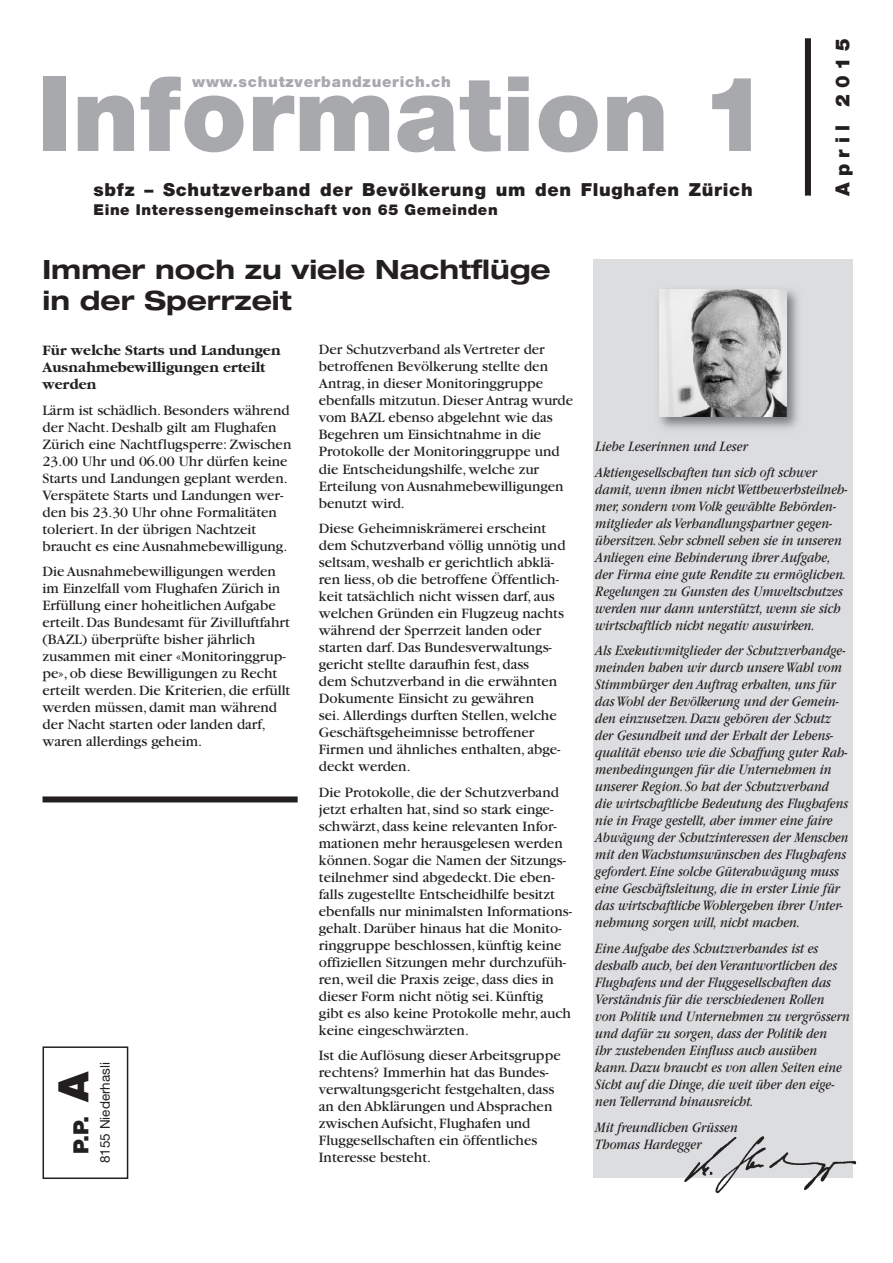
<style>
.page{position:relative;width:893px;height:1263px;background:#fff}
.page>*{position:absolute;margin:0;border:0;box-sizing:border-box;transform-origin:0 0}
.t1{font:900 104.25px "Helvetica Neue";letter-spacing:.005em;color:#a8a9ad}
.t2{font:700 expanded 26.7px/31.5px "Helvetica Neue";color:#231f20}
.t3{font:900 21px "Helvetica Neue";color:#231f20}
.t4{font:900 19.5px "Helvetica Neue";letter-spacing:.32em;color:#231f20}
.t5{font:900 18px "Helvetica Neue";letter-spacing:.04em;color:#231f20}
.t6{font:15px/17px "Garamond";color:#231f20}
.t7{font:italic 15px/17px "Garamond";color:#231f20;scale:.85 1}
.t8{font:700 15px/17px "Garamond";color:#231f20}
.t9{font:900 15px "Helvetica Neue";letter-spacing:.04em;color:#231f20}
.t10{font:900 15px "Helvetica Neue";letter-spacing:.05em;color:#a8a9ad}
.t11{font:13.5px "Helvetica Neue";color:#231f20}
.s1{font-size:42px}
</style>
<div class="page">
<div style="left:593px;top:259px;width:260px;height:919px;background:#dcdddf"></div>
<div style="left:805px;top:38px;width:6px;height:158px;background:#231f20"></div>
<div style="left:43px;top:796px;width:255px;height:6px;background:#231f20"></div>
<div style="left:43px;top:1046px;width:85px;height:133px;border:2px solid #231f20"></div>
<img style="left:659px;top:290px;width:139px;height:139px">
<img style="left:659px;top:289px;width:128px;height:128px">
<img style="left:684px;top:1137px;width:172px;height:56px">
<h1 class="t1" style="left:37px;top:77px;width:734px">Information 1</h1>
<p class="t10" style="left:192px;top:77px;width:260px">www.schutzverbandzuerich.ch</p>
<p class="t5" style="left:94px;top:183px;width:661px">sbfz – Schutzverband der Bevölkerung um den Flughafen Zürich</p>
<p class="t9" style="left:94px;top:204px;width:406px">Eine Interessengemeinschaft von 65 Gemeinden</p>
<h2 class="t2" style="left:43px;top:256px;width:510px">Immer noch zu viele Nachtflüge in der Sperrzeit</h2>
<h3 class="t4" style="left:836px;top:196px;width:159px;rotate:-90deg">April 2015</h3>
<p class="t8" style="left:43px;top:341px;width:240px">Für welche Starts und Landungen<br>Ausnahmebewilligungen erteilt werden</p>
<p class="t6" style="left:43px;top:403px;width:250px">Lärm ist schädlich.Besonders während der Nacht. Deshalb gilt am Flughafen Zürich eine Nachtflugsperre:Zwischen 23.00 Uhr und 06.00 Uhr dürfen keine Starts und Landungen geplant werden.<br>Verspätete Starts und Landungen wer&shy;den bis 23.30 Uhr ohne Formalitäten toleriert.In der übrigen Nachtzeit braucht es eine Ausnahmebewilligung.</p>
<p class="t6" style="left:43px;top:564px;width:249px">Die Ausnahmebewilligungen werden im Einzelfall vom Flughafen Zürich in Erfüllung einer hoheitlichen Aufgabe erteilt. Das Bundesamt für Zivilluftfahrt (BAZL) überprüfte bisher jährlich zusammen mit einer «Monitoringgrup&shy;pe», ob diese Bewilligungen zu Recht erteilt werden. Die Kriterien, die erfüllt werden müssen, damit man während der Nacht starten oder landen darf, waren allerdings geheim.</p>
<h3 class="t3" style="left:73px;top:1154px;width:84px;rotate:-90deg">P.P. <span class="s1">A</span></h3>
<p class="t11" style="left:100px;top:1163px;width:102px;rotate:-90deg">8155 Niederhasli</p>
<p class="t6" style="left:319px;top:343px;width:256px">Der Schutzverband als Vertreter der betroffenen Bevölkerung stellte den Antrag, in dieser Monitoringgruppe ebenfalls mitzutun. Dieser Antrag wurde vom BAZL ebenso abgelehnt wie das Begehren um Einsichtnahme in die Protokolle der Monitoringgruppe und die Entscheidungshilfe, welche zur Erteilung von Ausnahmebewilligungen benutzt wird.</p>
<p class="t6" style="left:319px;top:521px;width:248px">Diese Geheimniskrämerei erscheint dem Schutzverband völlig unnötig und seltsam, weshalb er gerichtlich abklä&shy;ren liess, ob die betroffene Öffentlich&shy;keit tatsächlich nicht wissen darf, aus welchen Gründen ein Flugzeug nachts während der Sperrzeit landen oder starten darf. Das Bundesverwaltungs&shy;gericht stellte daraufhin fest, dass<br>dem Schutzverband in die erwähnten Dokumente Einsicht zu gewähren<br>sei. Allerdings durften Stellen, welche Geschäftsgeheimnisse betroffener Firmen und ähnliches enthalten, abge&shy;deckt werden.</p>
<p class="t6" style="left:319px;top:785px;width:255px">Die Protokolle, die der Schutzverband jetzt erhalten hat,sind so stark einge&shy;schwärzt, dass keine relevanten Infor&shy;mationen mehr herausgelesen werden können. Sogar die Namen der Sitzungs&shy;teilnehmer sind abgedeckt. Die eben&shy;falls zugestellte Entscheidhilfe besitzt ebenfalls nur minimalsten Informations&shy;gehalt. Darüber hinaus hat die Monito&shy;ringgruppe beschlossen, künftig keine offiziellen Sitzungen mehr durchzufüh&shy;ren, weil die Praxis zeige, dass dies in dieser Form nicht nötig sei.Künftig<br>gibt es also keine Protokolle mehr, auch keine eingeschwärzten.</p>
<p class="t6" style="left:319px;top:1048px;width:243px">Ist die Auflösung dieser Arbeitsgruppe rechtens? Immerhin hat das Bundes&shy;verwaltungsgericht festgehalten, dass an den Abklärungen und Absprachen zwischen Aufsicht, Flughafen und Fluggesellschaften ein öffentliches Interesse besteht.</p>
<p class="t7" style="left:595px;top:435px;width:262px;line-height:25.5px">Liebe Leserinnen und Leser<br>Aktiengesellschaften tun sich oft schwer</p>
<p class="t7" style="left:595px;top:482px;width:298px">damit, wenn ihnen nicht Wettbewerbsteilneh&shy;mer, sondern vom Volk gewählte Behörden&shy;mitglieder als Verhandlungspartner gegen&shy;übersitzen. Sehr schnell sehen sie in unseren Anliegen eine Behinderung ihrer Aufgabe, der Firma eine gute Rendite zu ermöglichen.<br>Regelungen zu Gunsten des Umweltschutzes werden nur dann unterstützt, wenn sie sich wirtschaftlich nicht negativ auswirken.</p>
<p class="t7" style="left:595px;top:644px;width:299px">Als Exekutivmitglieder der Schutzverbandge&shy;meinden haben wir durch unsere Wahl vom Stimmbürger den Auftrag erhalten, uns für das Wohl der Bevölkerung und der Gemein&shy;den einzusetzen.Dazu gehören der Schutz der Gesundheit und der Erhalt der Lebens&shy;qualität ebenso wie die Schaffung guter Rah&shy;menbedingungen für die Unternehmen in unserer Region. So hat der Schutzverband die wirtschaftliche Bedeutung des Flughafens nie in Frage gestellt, aber immer eine faire Abwägung der Schutzinteressen der Menschen mit den Wachstumswünschen des Flughafens gefordert.Eine solche Güterabwägung muss eine Geschäftsleitung, die in erster Linie für das wirtschaftliche Wohlergehen ihrer Unter&shy;nehmung sorgen will, nicht machen.</p>
<p class="t7" style="left:595px;top:941px;width:301px">Eine Aufgabe des Schutzverbandes ist es deshalb auch, bei den Verantwortlichen des Flughafens und der Fluggesellschaften das Verständnis für die verschiedenen Rollen<br>von Politik und Unternehmen zu vergrössern und dafür zu sorgen, dass der Politik den<br>ihr zustehenden Einfluss auch ausüben kann.Dazu braucht es von allen Seiten eine Sicht auf die Dinge, die weit über den eige&shy;nen Tellerrand hinausreicht.</p>
<p class="t7" style="left:595px;top:1120px;width:169px">Mit freundlichen Grüssen<br>Thomas Hardegger</p>
</div>
